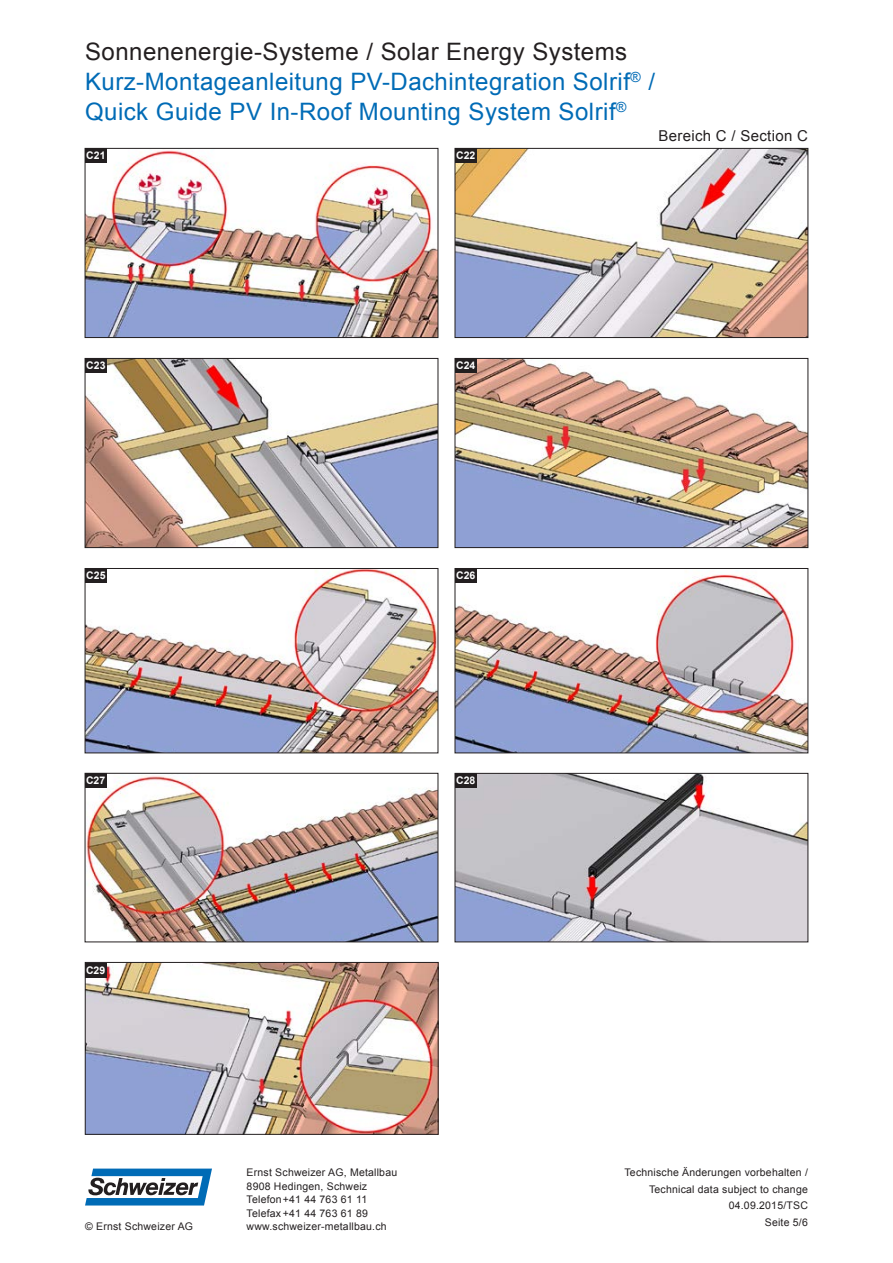
<style>
.page{position:relative;width:893px;height:1263px;background:#fff}
.page>*{position:absolute;margin:0;border:0;box-sizing:border-box;transform-origin:0 0}
.Titel_16pt{font:24px "Arial";letter-spacing:.02em;color:#006bb6}
.Titel_16pt-2{font:24px "Arial";letter-spacing:.02em;color:#231f20}
.Titel_16pt-3{font:15px "Arial";letter-spacing:.02em;color:#231f20}
.Fusszeile_7pt{font:10.5px/13.5px "Arial";letter-spacing:.02em;color:#231f20}
.Lauftext_10_14pt{font:700 10.5px "Arial";color:#fff}
</style>
<div class="page">
<svg style="left:85px;top:1168px;width:127px;height:37px"></svg>
<img style="left:87px;top:150px;width:349px;height:186px">
<div style="left:85px;top:148px;width:353px;height:190px;border:1px solid #231f20"></div>
<img style="left:457px;top:150px;width:349px;height:186px">
<div style="left:455px;top:148px;width:353px;height:190px;border:1px solid #231f20"></div>
<img style="left:87px;top:360px;width:349px;height:186px">
<div style="left:85px;top:358px;width:353px;height:190px;border:1px solid #231f20"></div>
<img style="left:457px;top:360px;width:349px;height:186px">
<div style="left:455px;top:358px;width:353px;height:190px;border:1px solid #231f20"></div>
<img style="left:87px;top:570px;width:349px;height:181px">
<div style="left:85px;top:568px;width:353px;height:185px;border:1px solid #231f20"></div>
<img style="left:457px;top:574px;width:349px;height:177px">
<div style="left:455px;top:568px;width:353px;height:185px;border:1px solid #231f20"></div>
<div style="left:85px;top:148px;width:22px;height:15px;background:#231f20"></div>
<div style="left:455px;top:148px;width:22px;height:15px;background:#231f20"></div>
<div style="left:85px;top:358px;width:22px;height:15px;background:#231f20"></div>
<div style="left:455px;top:358px;width:22px;height:15px;background:#231f20"></div>
<div style="left:85px;top:568px;width:22px;height:15px;background:#231f20"></div>
<div style="left:455px;top:568px;width:22px;height:15px;background:#231f20"></div>
<img style="left:87px;top:775px;width:349px;height:165px">
<div style="left:85px;top:773px;width:353px;height:169px;border:1px solid #231f20"></div>
<img style="left:457px;top:775px;width:349px;height:165px">
<div style="left:455px;top:773px;width:353px;height:169px;border:1px solid #231f20"></div>
<img style="left:87px;top:964px;width:349px;height:168px">
<div style="left:85px;top:962px;width:353px;height:172px;border:1px solid #231f20"></div>
<div style="left:85px;top:773px;width:22px;height:15px;background:#231f20"></div>
<div style="left:455px;top:773px;width:22px;height:15px;background:#231f20"></div>
<div style="left:85px;top:963px;width:22px;height:14px;background:#231f20"></div>
<p class="Titel_16pt-2" style="left:85px;top:36px;width:544px">Sonnenenergie-Systeme / Solar Energy Systems</p>
<p class="Titel_16pt" style="left:85px;top:66px;width:571px">Kurz-Montageanleitung PV-Dachintegration Solrif<sup>®</sup> /</p>
<p class="Titel_16pt" style="left:85px;top:96px;width:543px">Quick Guide PV In-Roof Mounting System Solrif<sup>®</sup></p>
<p class="Lauftext_10_14pt" style="left:86px;top:148px;width:21px">C21</p>
<p class="Lauftext_10_14pt" style="left:456px;top:148px;width:21px">C22</p>
<p class="Lauftext_10_14pt" style="left:86px;top:358px;width:21px">C23</p>
<p class="Lauftext_10_14pt" style="left:456px;top:358px;width:21px">C24</p>
<p class="Lauftext_10_14pt" style="left:86px;top:568px;width:21px">C25</p>
<p class="Lauftext_10_14pt" style="left:456px;top:568px;width:21px">C26</p>
<p class="Lauftext_10_14pt" style="left:86px;top:773px;width:21px">C27</p>
<p class="Lauftext_10_14pt" style="left:456px;top:773px;width:21px">C28</p>
<p class="Lauftext_10_14pt" style="left:86px;top:963px;width:21px">C29</p>
<p class="Fusszeile_7pt" style="left:85px;top:1220px;width:110px">© Ernst Schweizer AG</p>
<p class="Fusszeile_7pt" style="left:247px;top:1166px;width:152px">Ernst Schweizer AG, Metallbau<br>8908 Hedingen, Schweiz<br>Telefon+41 44 763 61 11<br>Telefax +41 44 763 61 89 www.schweizer-metallbau.ch</p>
<p class="Titel_16pt-3" style="left:658px;top:126px;width:151px">Bereich C / Section C</p>
<p class="Fusszeile_7pt" style="left:624px;top:1166px;width:185px">Technische Änderungen vorbehalten /</p>
<p class="Fusszeile_7pt" style="left:649px;top:1182px;width:160px">Technical data subject to change</p>
<p class="Fusszeile_7pt" style="left:729px;top:1199px;width:81px">04.09.2015/TSC</p>
<p class="Fusszeile_7pt" style="left:765px;top:1215px;width:45px">Seite 5/6</p>
</div>
